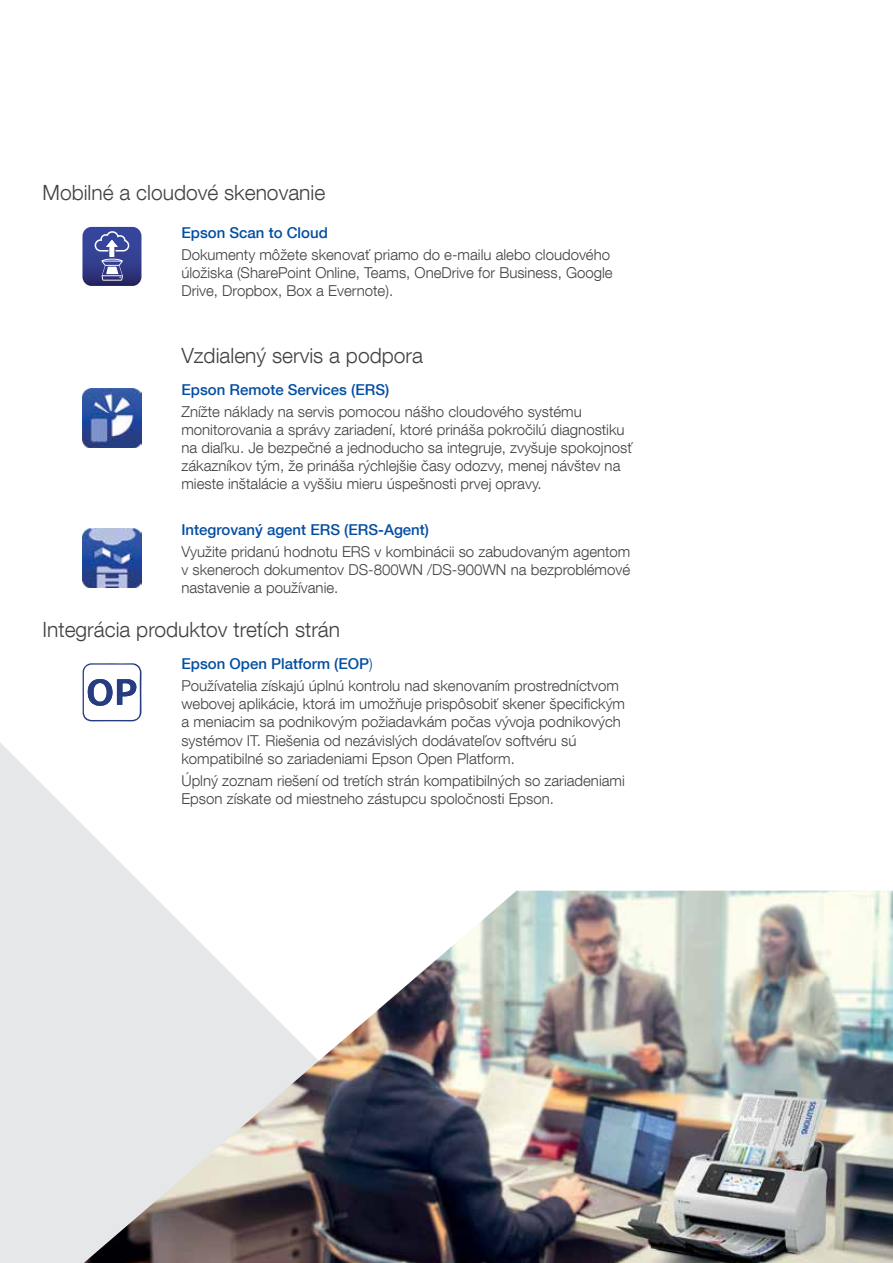
<style>
.page{position:relative;width:893px;height:1263px;background:#fff}
.page>*{position:absolute;margin:0;border:0;box-sizing:border-box;transform-origin:0 0}
.t1{font:300 21px "Helvetica Neue LT Com";color:#414042}
.t2{font:300 15px/18px "Helvetica Neue LT Com";color:#414042}
.t3{font:500 15px "Helvetica Neue LT Com";color:#034ea2}
.s1{font-weight:500;color:#034ea2}
.s2{color:#034ea2}
</style>
<div class="page">
<svg style="left:0;top:742px;width:521px;height:521px"></svg>
<svg style="left:82px;top:227px;width:59px;height:59px;background:#4f589b"></svg>
<img style="left:82px;top:388px;width:59px;height:59px">
<img style="left:83px;top:529px;width:58px;height:59px">
<svg style="left:82px;top:663px;width:59px;height:58px"></svg>
<img style="left:84px;top:891px;width:809px;height:372px">
<h1 class="t1" style="left:43px;top:180px;width:284px">Mobilné a cloudové skenovanie</h1>
<p class="t3" style="left:181px;top:223px;width:148px">Epson Scan to Cloud</p>
<p class="t2" style="left:181px;top:245px;width:433px">Dokumenty môžete skenovať priamo do e-mailu alebo cloudového úložiska (SharePoint Online, Teams, OneDrive for Business, Google<br>Drive, Dropbox, Box a Evernote).</p>
<h1 class="t1" style="left:181px;top:343px;width:243px">Vzdialený servis a podpora</h1>
<p class="t3" style="left:181px;top:380px;width:209px">Epson Remote Services (ERS)</p>
<p class="t2" style="left:181px;top:402px;width:452px">Znížte náklady na servis pomocou nášho cloudového systému monitorovania a správy zariadení, ktoré prináša pokročilú diagnostiku na diaľku. Je bezpečné a jednoducho sa integruje, zvyšuje spokojnosť zákazníkov tým, že prináša rýchlejšie časy odozvy, menej návštev na mieste inštalácie a vyššiu mieru úspešnosti prvej opravy.</p>
<p class="t3" style="left:181px;top:521px;width:249px">Integrovaný agent ERS (ERS-Agent)</p>
<p class="t2" style="left:181px;top:543px;width:450px;text-align:justify">Využite pridanú hodnotu ERS v kombinácii so zabudovaným agentom v skeneroch dokumentov DS-800WN /DS-900WN na bezproblémové nastavenie a používanie.</p>
<h1 class="t1" style="left:43px;top:617px;width:299px">Integrácia produktov tretích strán</h1>
<p class="t2" style="left:181px;top:652px;width:439px;line-height:22.2px"><span class="s1">Epson Open Platform (EOP</span><span class="s2">)<br></span>Používatelia získajú úplnú kontrolu nad skenovaním prostredníctvom</p>
<p class="t2" style="left:181px;top:695px;width:445px">webovej aplikácie, ktorá im umožňuje prispôsobiť skener špecifickým a meniacim sa podnikovým požiadavkám počas vývoja podnikových systémov IT. Riešenia od nezávislých dodávateľov softvéru sú kompatibilné so zariadeniami Epson Open Platform.</p>
<p class="t2" style="left:181px;top:771px;width:445px">Úplný zoznam riešení od tretích strán kompatibilných so zariadeniami<br>Epson získate od miestneho zástupcu spoločnosti Epson.</p>
</div>
